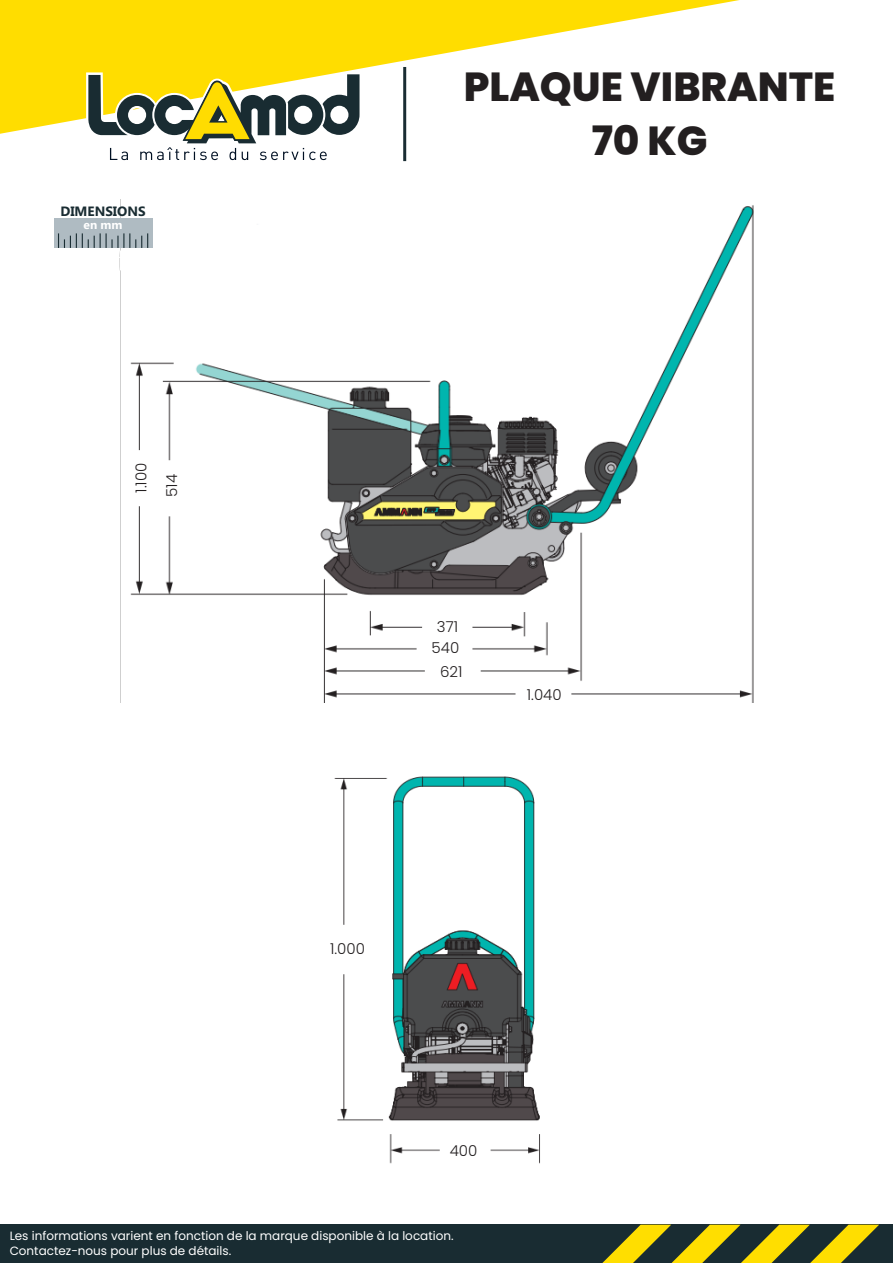
<style>
.page{position:relative;width:893px;height:1263px;background:#fff}
.page>*{position:absolute;margin:0;border:0;box-sizing:border-box;transform-origin:0 0}
.t1{font:800 40.5px "Poppins";color:#231f20}
.t2{font:300 15px "Poppins";color:#231f20}
.t3{font:700 13.5px "Microsoft Phags Pa";color:#192c32}
.t4{font:12px "Poppins";color:#fff}
.t5{font:700 12px "Microsoft Phags Pa";color:#fff}
</style>
<div class="page">
<img style="left:119px;top:200px;width:635px;height:502px">
<svg style="left:0;top:0;width:739px;height:134px;fill:#fd0"></svg>
<div style="left:0;top:1225px;width:893px;height:38px;background:#192c32"></div>
<svg style="left:86px;top:72px;width:276px;height:88px"></svg>
<svg style="left:602px;top:1225px;width:277px;height:38px"></svg>
<hr style="left:403px;top:67px;width:3px;height:94px;background:#192c32">
<div style="left:54px;top:218px;width:98px;height:30px;background:#afbbc2"></div>
<svg style="left:58px;top:233px;width:90px;height:15px"></svg>
<img style="left:334px;top:776px;width:206px;height:388px">
<p class="t3" style="left:60px;top:202px;width:87px">DIMENSIONS</p>
<p class="t5" style="left:84px;top:216px;width:41px">en mm</p>
<p class="t2" style="left:133px;top:493px;width:31px;rotate:-90deg">1.100</p>
<p class="t2" style="left:163px;top:497px;width:24px;rotate:-90deg">514</p>
<p class="t1" style="left:464px;top:63px;width:373px">PLAQUE VIBRANTE</p>
<p class="t1" style="left:592px;top:117px;width:117px">70 KG</p>
<p class="t2" style="left:437px;top:618px;width:23px">371</p>
<p class="t2" style="left:432px;top:639px;width:29px">540</p>
<p class="t2" style="left:440px;top:663px;width:24px">621</p>
<p class="t2" style="left:527px;top:686px;width:36px">1.040</p>
<p class="t2" style="left:330px;top:940px;width:36px">1.000</p>
<p class="t2" style="left:450px;top:1142px;width:29px">400</p>
<p class="t4" style="left:10px;top:1229px;width:445px">Les informations varient en fonction de la marque disponible à la location.</p>
<p class="t4" style="left:10px;top:1244px;width:223px">Contactez-nous pour plus de détails.</p>
</div>
